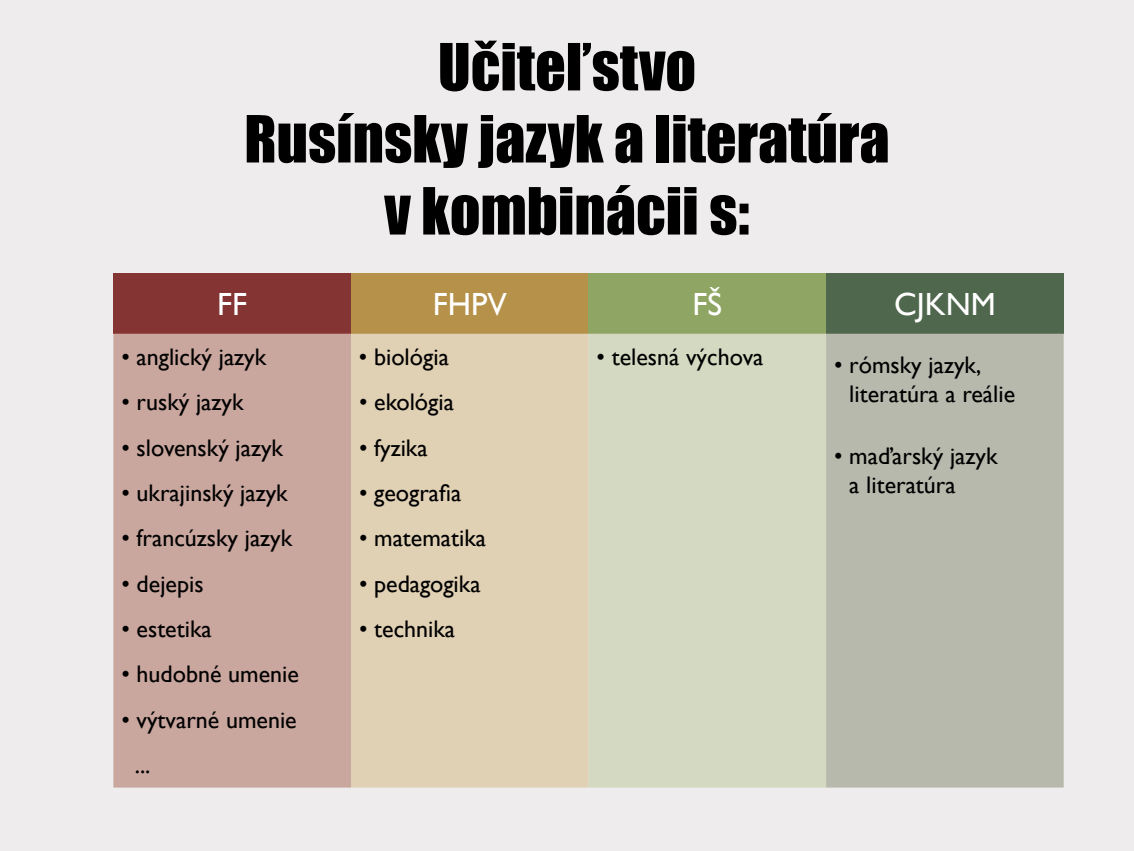
<style>
.page{position:relative;width:1134px;height:851px;background:#fff}
.page>*{position:absolute;margin:0;border:0;box-sizing:border-box;transform-origin:0 0}
.t1{font:60px/72px "Impact";color:#000;text-align:center}
.t2{font:32px "Gill Sans";color:#fff}
.t3{font:24px/28.8px "Gill Sans";color:#000}
</style>
<div class="page">
<div style="left:1px;top:0;width:1133px;height:850px;background:#eeecec"></div>
<div style="left:113px;top:273px;width:238px;height:60px;background:#853434"></div>
<div style="left:351px;top:273px;width:237px;height:60px;background:#b5914a"></div>
<div style="left:588px;top:273px;width:238px;height:60px;background:#8fa564"></div>
<div style="left:826px;top:273px;width:238px;height:60px;background:#4f674d"></div>
<div style="left:113px;top:333px;width:238px;height:454px;background:#c9a69e"></div>
<div style="left:351px;top:333px;width:237px;height:454px;background:#e0d0b4"></div>
<div style="left:588px;top:333px;width:238px;height:454px;background:#d4d9c1"></div>
<div style="left:826px;top:333px;width:238px;height:454px;background:#b8b9ad"></div>
<h1 class="t1" style="left:244px;top:29px;width:647px">Učiteľstvo<br>Rusínsky jazyk a literatúra v kombinácii s:</h1>
<h2 class="t2" style="left:217px;top:285px;width:32px">FF</h2>
<h2 class="t2" style="left:433px;top:285px;width:75px">FHPV</h2>
<h2 class="t2" style="left:692px;top:285px;width:31px">FŠ</h2>
<h2 class="t2" style="left:894px;top:285px;width:103px">CJKNM</h2>
<p class="t3" style="left:121px;top:342px;width:146px">• anglický jazyk</p>
<p class="t3" style="left:359px;top:342px;width:91px">• biológia</p>
<p class="t3" style="left:596px;top:342px;width:168px">• telesná výchova</p>
<p class="t3" style="left:849px;top:351px;width:167px;text-indent:-15px">• rómsky jazyk, literatúra a reálie</p>
<p class="t3" style="left:121px;top:388px;width:124px">• ruský jazyk</p>
<p class="t3" style="left:359px;top:388px;width:96px">• ekológia</p>
<p class="t3" style="left:121px;top:433px;width:163px">• slovenský jazyk</p>
<p class="t3" style="left:359px;top:433px;width:70px">• fyzika</p>
<p class="t3" style="left:849px;top:441px;width:150px;text-indent:-15px">• maďarský jazyk a literatúra</p>
<p class="t3" style="left:121px;top:479px;width:168px">• ukrajinský jazyk</p>
<p class="t3" style="left:359px;top:479px;width:104px">• geografia</p>
<p class="t3" style="left:121px;top:524px;width:172px">• francúzsky jazyk</p>
<p class="t3" style="left:359px;top:524px;width:129px">• matematika</p>
<p class="t3" style="left:121px;top:569px;width:84px">• dejepis</p>
<p class="t3" style="left:359px;top:569px;width:123px">• pedagogika</p>
<p class="t3" style="left:121px;top:615px;width:92px">• estetika</p>
<p class="t3" style="left:359px;top:615px;width:98px">• technika</p>
<p class="t3" style="left:121px;top:660px;width:179px">• hudobné umenie</p>
<p class="t3" style="left:135px;top:697px;width:164px;line-height:45.4px;text-indent:-13px">• výtvarné umenie ...</p>
</div>
